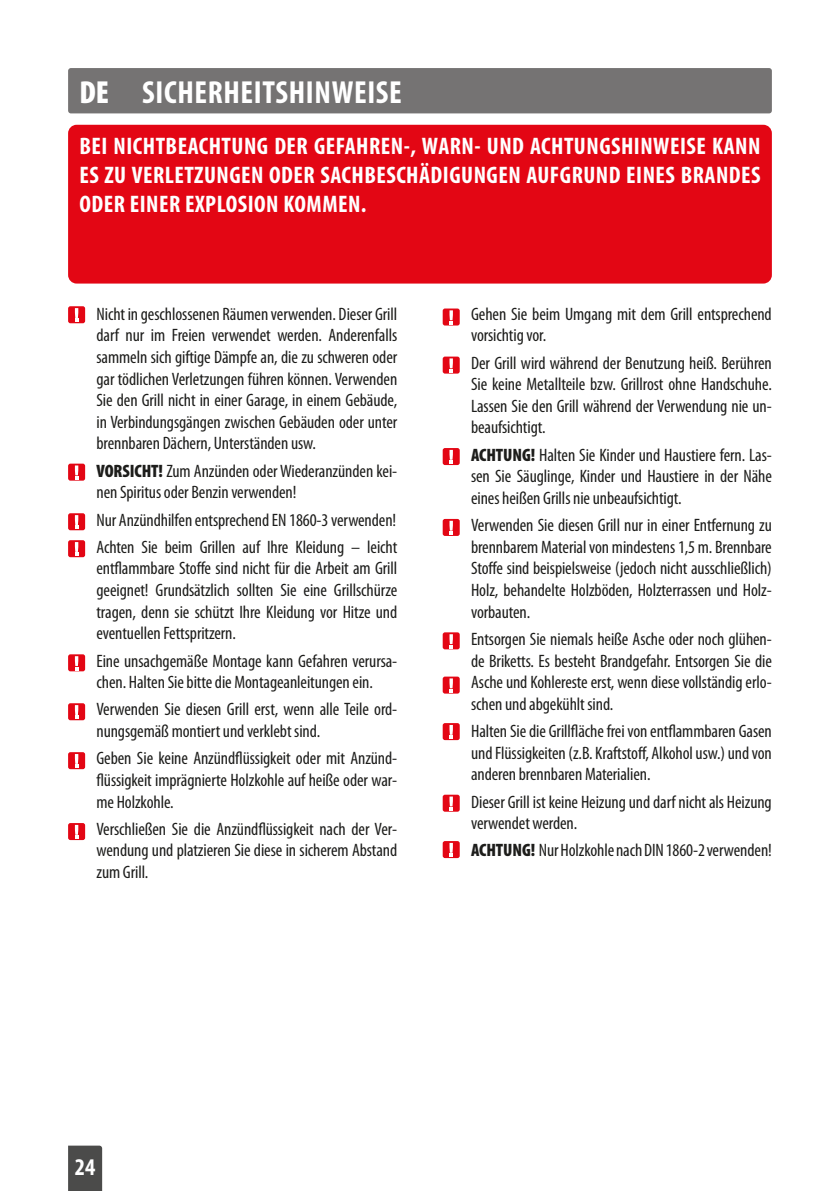
<style>
.page{position:relative;width:840px;height:1191px;background:#fff}
.page>*{position:absolute;margin:0;border:0;box-sizing:border-box;transform-origin:0 0}
.t1{font:700 condensed 32px "Myriad Pro";letter-spacing:.02em;color:#fff}
.t2{font:900 condensed 32px "Myriad Pro";color:#fff}
.t3{font:700 condensed 24px/28.8px "Myriad Pro";letter-spacing:.02em;color:#fff;text-align:justify}
.t4{font:condensed 18px/21.6px "Myriad Pro";letter-spacing:-.005em;color:#1d1d1b;text-align:justify}
.s1{font-weight:900}
</style>
<div class="page">
<div style="left:68px;top:1145px;width:34px;height:46px;background:#4b4b4a"></div>
<div style="left:68px;top:68px;width:703px;height:45px;background:#757373;border-radius:3px"></div>
<div style="left:68px;top:125px;width:703px;height:158px;background:#e30614;border-radius:9px"></div>
<div style="left:68px;top:752px;width:17px;height:17px;background:#e30614;border-radius:2px"></div>
<svg style="left:75px;top:754px;width:3px;height:14px"></svg>
<div style="left:68px;top:823px;width:17px;height:17px;background:#e30614;border-radius:2px"></div>
<svg style="left:75px;top:825px;width:3px;height:14px"></svg>
<div style="left:68px;top:306px;width:17px;height:17px;background:#e30614;border-radius:2px"></div>
<svg style="left:75px;top:308px;width:3px;height:14px"></svg>
<div style="left:68px;top:540px;width:17px;height:17px;background:#e30614;border-radius:2px"></div>
<svg style="left:75px;top:542px;width:3px;height:14px"></svg>
<div style="left:68px;top:513px;width:17px;height:17px;background:#e30614;border-radius:2px"></div>
<svg style="left:75px;top:515px;width:3px;height:14px"></svg>
<div style="left:68px;top:463px;width:17px;height:17px;background:#e30614;border-radius:2px"></div>
<svg style="left:75px;top:465px;width:3px;height:14px"></svg>
<div style="left:68px;top:654px;width:17px;height:17px;background:#e30614;border-radius:2px"></div>
<svg style="left:75px;top:656px;width:3px;height:14px"></svg>
<div style="left:68px;top:703px;width:17px;height:17px;background:#e30614;border-radius:2px"></div>
<svg style="left:75px;top:705px;width:3px;height:14px"></svg>
<div style="left:442px;top:632px;width:17px;height:17px;background:#e30614;border-radius:2px"></div>
<svg style="left:449px;top:634px;width:3px;height:14px"></svg>
<div style="left:442px;top:519px;width:17px;height:17px;background:#e30614;border-radius:2px"></div>
<svg style="left:449px;top:521px;width:3px;height:13px"></svg>
<div style="left:442px;top:448px;width:17px;height:17px;background:#e30614;border-radius:2px"></div>
<svg style="left:449px;top:450px;width:3px;height:14px"></svg>
<div style="left:442px;top:356px;width:17px;height:17px;background:#e30614;border-radius:2px"></div>
<svg style="left:449px;top:358px;width:3px;height:14px"></svg>
<div style="left:442px;top:308px;width:17px;height:17px;background:#e30614;border-radius:2px"></div>
<svg style="left:449px;top:310px;width:3px;height:14px"></svg>
<div style="left:442px;top:676px;width:17px;height:17px;background:#e30614;border-radius:2px"></div>
<svg style="left:449px;top:678px;width:3px;height:14px"></svg>
<div style="left:442px;top:723px;width:17px;height:17px;background:#e30614;border-radius:2px"></div>
<svg style="left:449px;top:725px;width:3px;height:14px"></svg>
<div style="left:442px;top:794px;width:17px;height:17px;background:#e30614;border-radius:2px"></div>
<svg style="left:449px;top:796px;width:3px;height:14px"></svg>
<div style="left:442px;top:841px;width:17px;height:17px;background:#e30614;border-radius:2px"></div>
<svg style="left:449px;top:843px;width:3px;height:14px"></svg>
<p class="t2" style="left:79px;top:72px;width:31px">DE</p>
<p class="t1" style="left:142px;top:72px;width:261px">SICHERHEITSHINWEISE</p>
<p class="t3" style="left:79px;top:131px;width:682px">BEI NICHTBEACHTUNG DER GEFAHREN-, WARN- UND ACHTUNGSHINWEISE KANN ES ZU VERLETZUNGEN ODER SACHBESCHÄDIGUNGEN AUFGRUND EINES BRANDES ODER EINER EXPLOSION KOMMEN.</p>
<p class="t4" style="left:96px;top:303px;width:302px">Nicht in geschlossenen Räumen verwenden. Dieser Grill darf nur im Freien verwendet werden. Anderenfalls sammeln sich giftige Dämpfe an, die zu schweren oder gar tödlichen Verletzungen führen können. Verwenden Sie den Grill nicht in einer Garage, in einem Gebäude, in Verbindungsgängen zwischen Gebäuden oder unter brennbaren Dächern, Unterständen usw.</p>
<p class="t4" style="left:96px;top:460px;width:302px"><span class="s1">VORSICHT!</span> Zum Anzünden oder Wiederanzünden kei&shy;nen Spiritus oder Benzin verwenden!</p>
<p class="t4" style="left:96px;top:508px;width:301px">Nur Anzündhilfen entsprechend EN 1860-3 verwenden!</p>
<p class="t4" style="left:96px;top:536px;width:302px">Achten Sie beim Grillen auf Ihre Kleidung – leicht entflammbare Stoffe sind nicht für die Arbeit am Grill geeignet! Grundsätzlich sollten Sie eine Grillschürze tragen, denn sie schützt Ihre Kleidung vor Hitze und eventuellen Fettspritzern.</p>
<p class="t4" style="left:96px;top:649px;width:302px">Eine unsachgemäße Montage kann Gefahren verursa&shy;chen. Halten Sie bitte die Montageanleitungen ein.</p>
<p class="t4" style="left:96px;top:698px;width:302px">Verwenden Sie diesen Grill erst, wenn alle Teile ord&shy;nungsgemäß montiert und verklebt sind.</p>
<p class="t4" style="left:96px;top:747px;width:302px">Geben Sie keine Anzündflüssigkeit oder mit Anzünd&shy;flüssigkeit imprägnierte Holzkohle auf heiße oder war&shy;me Holzkohle.</p>
<p class="t4" style="left:96px;top:818px;width:302px">Verschließen Sie die Anzündflüssigkeit nach der Ver&shy;wendung und platzieren Sie diese in sicherem Abstand zum Grill.</p>
<p class="t4" style="left:471px;top:303px;width:302px">Gehen Sie beim Umgang mit dem Grill entsprechend vorsichtig vor.</p>
<p class="t4" style="left:471px;top:352px;width:302px">Der Grill wird während der Benutzung heiß. Berühren Sie keine Metallteile bzw. Grillrost ohne Handschuhe.<br>Lassen Sie den Grill während der Verwendung nie un&shy;beaufsichtigt.</p>
<p class="t4" style="left:471px;top:444px;width:302px"><span class="s1">ACHTUNG!</span> Halten Sie Kinder und Haustiere fern. Las&shy;sen Sie Säuglinge, Kinder und Haustiere in der Nähe eines heißen Grills nie unbeaufsichtigt.</p>
<p class="t4" style="left:471px;top:514px;width:302px">Verwenden Sie diesen Grill nur in einer Entfernung zu brennbarem Material von mindestens 1,5 m. Brennbare Stoffe sind beispielsweise (jedoch nicht ausschließlich)<br>Holz, behandelte Holzböden, Holzterrassen und Holz&shy;vorbauten.</p>
<p class="t4" style="left:471px;top:628px;width:302px">Entsorgen Sie niemals heiße Asche oder noch glühen&shy;de Briketts. Es besteht Brandgefahr. Entsorgen Sie die Asche und Kohlereste erst, wenn diese vollständig erlo&shy;schen und abgekühlt sind.</p>
<p class="t4" style="left:471px;top:720px;width:302px">Halten Sie die Grillfläche frei von entflammbaren Gasen und Flüssigkeiten (z.B. Kraftstoff, Alkohol usw.) und von anderen brennbaren Materialien.</p>
<p class="t4" style="left:471px;top:790px;width:302px">Dieser Grill ist keine Heizung und darf nicht als Heizung verwendet werden.</p>
<p class="t4" style="left:471px;top:839px;width:302px"><span class="s1">ACHTUNG!</span> Nur Holzkohle nach DIN 1860-2 verwenden!</p>
<h2 class="t3" style="left:75px;top:1152px;width:22px">24</h2>
</div>
